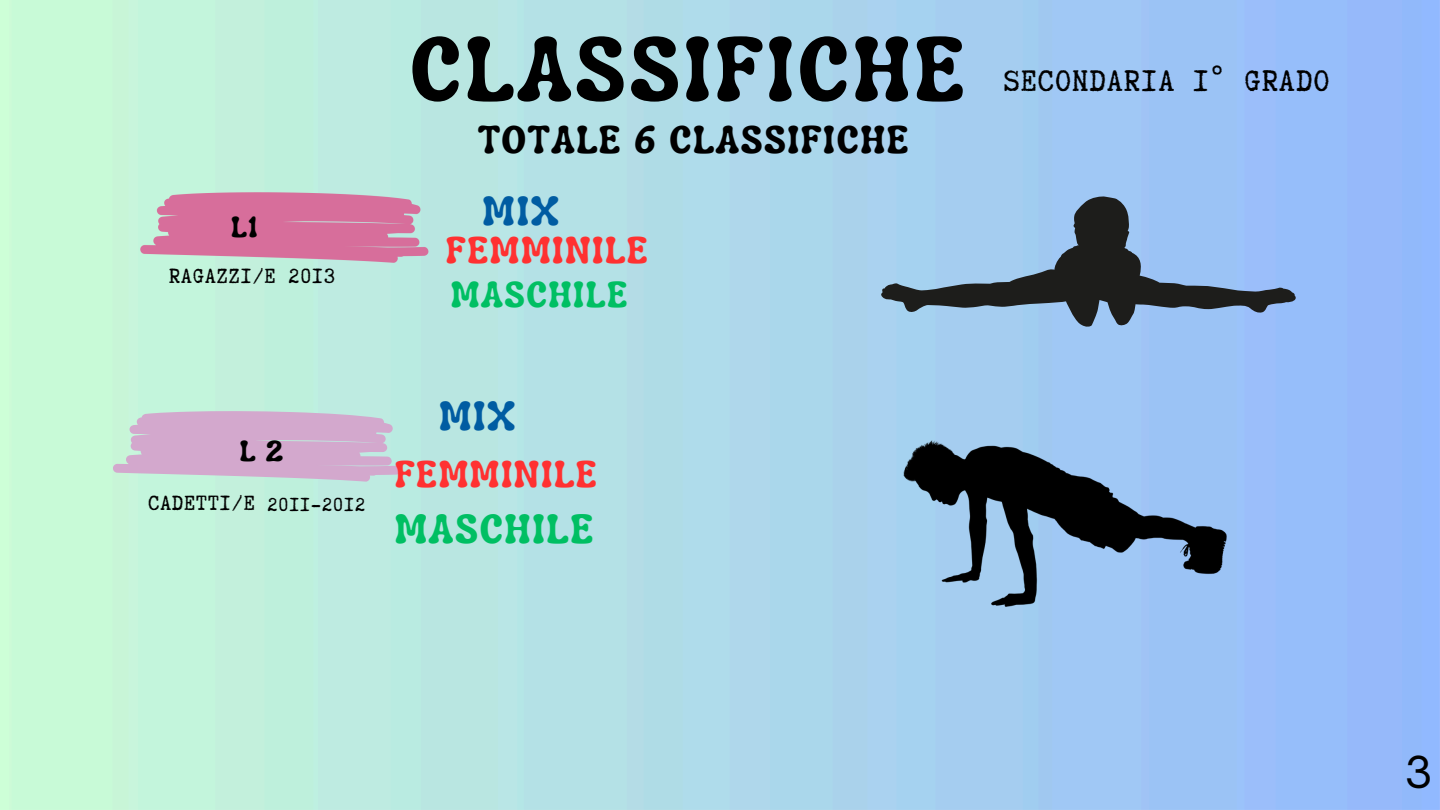
<style>
.page{position:relative;width:1440px;height:810px;background:#fff}
.page>*{position:absolute;margin:0;border:0;box-sizing:border-box;transform-origin:0 0}
.t1{font:700 91.2px "Luckybones";letter-spacing:.04em;color:#000}
.t2{font:42.2px "Open Sauce One";color:#000}
.t3{font:700 41.4px "Luckybones";letter-spacing:.04em;color:#00bf63}
.t4{font:700 41.3px "Luckybones";letter-spacing:.04em;color:#005ca2}
.t5{font:700 39.3px "Luckybones";letter-spacing:.04em;color:#000}
.t6{font:700 37.8px "Luckybones";letter-spacing:.04em;color:#ff3131}
.t7{font:700 36.8px "Luckybones";letter-spacing:.04em;color:#00bf63}
.t8{font:35.4px "Truetypewriter Polygl OTT";letter-spacing:.04em;color:#000}
.t9{font:700 29.5px "Luckybones";color:#000}
.t10{font:24.5px "Truetypewriter Polygl OTT";letter-spacing:.04em;color:#000}
.t11{font:22.5px "Truetypewriter Polygl OTT";letter-spacing:.04em;color:#000}
</style>
<div class="page">
<img style="left:0;top:0;width:1440px;height:810px">
<svg style="left:113px;top:411px;width:288px;height:71px;background:#cfb6d0"></svg>
<img style="left:904px;top:441px;width:322px;height:165px">
<svg style="left:879px;top:196px;width:420px;height:132px;background:#7c9ab9"></svg>
<h1 class="t9" style="left:231px;top:207px;width:28px">L1</h1>
<h6 class="t10" style="left:169px;top:263px;width:167px">RAGAZZI/E 2013</h6>
<p class="t1" style="left:410px;top:10px;width:556px">CLASSIFICHE</p>
<h2 class="t5" style="left:478px;top:114px;width:432px">TOTALE 6 CLASSIFICHE</h2>
<h2 class="t4" style="left:483px;top:184px;width:78px">MIX</h2>
<h2 class="t6" style="left:446px;top:226px;width:203px">FEMMINILE</h2>
<h5 class="t7" style="left:451px;top:271px;width:178px">MASCHILE</h5>
<h4 class="t9" style="left:240px;top:432px;width:45px">L 2</h4>
<h2 class="t10" style="left:148px;top:490px;width:108px">CADETTI/E</h2>
<h5 class="t11" style="left:267px;top:493px;width:99px">2011-2012</h5>
<h3 class="t4" style="left:439px;top:389px;width:78px">MIX</h3>
<p class="t6" style="left:395px;top:449px;width:203px">FEMMINILE</p>
<p class="t3" style="left:395px;top:502px;width:200px">MASCHILE</p>
<h2 class="t8" style="left:1004px;top:63px;width:327px">SECONDARIA I° GRADO</h2>
<h6 class="t2" style="left:1405px;top:746px;width:29px">3</h6>
</div>
